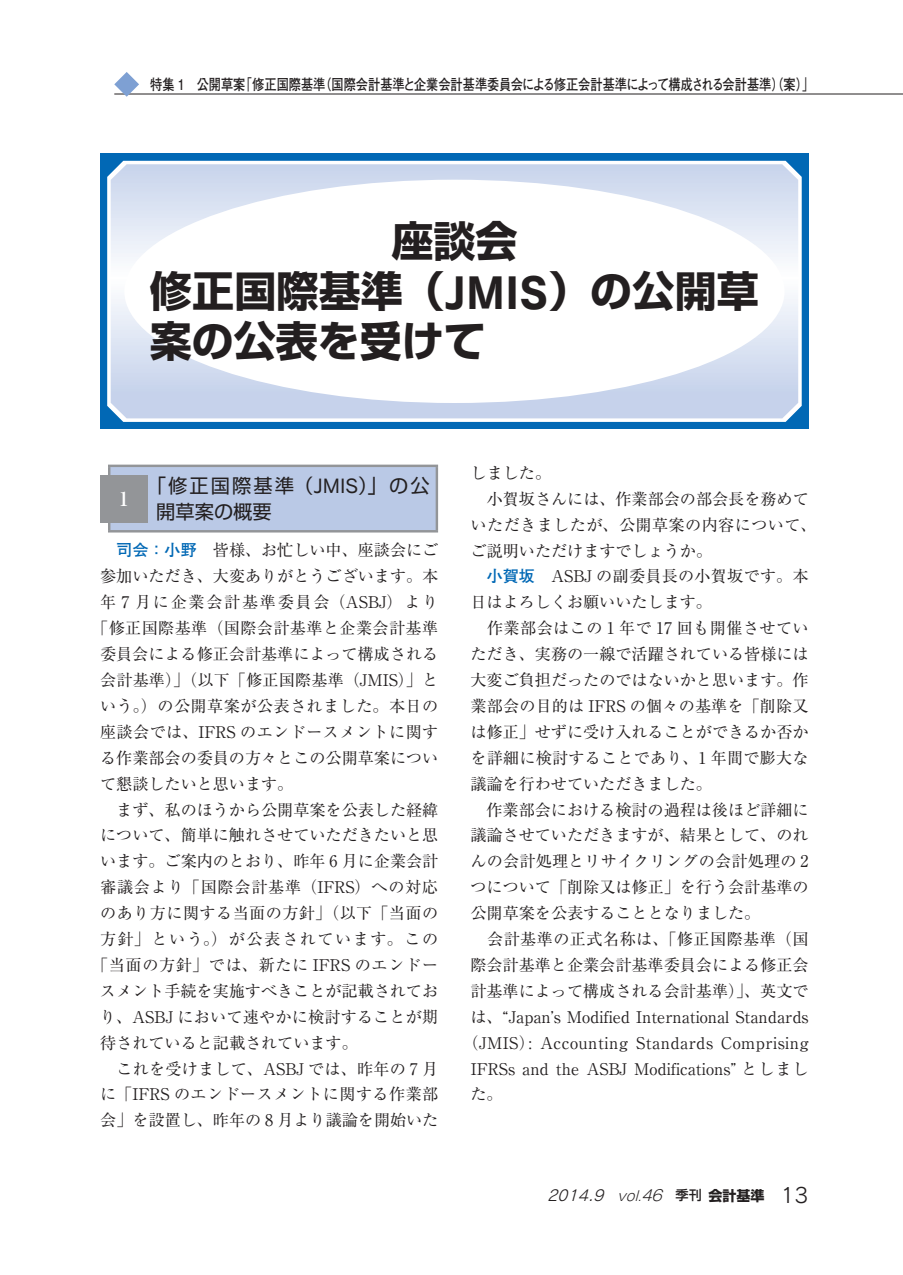
<style>
.page{position:relative;width:903px;height:1275px;background:#fff}
.page>*{position:absolute;margin:0;border:0;box-sizing:border-box;transform-origin:0 0}
.t1{font:700 42px/49.9px "Shin Go Pr 5";color:#231f20}
.t2{font:19.25px/26.2px "Shin Go Pr 5";letter-spacing:.11em;color:#231f20}
.t3{font:700 19.25px "Ryumin Pr 5";color:#fff}
.t4{font:16.1px "Ryumin Pr 5";color:#231f20}
.t5{font:16.1px "Ryumin Pr 5";letter-spacing:.03em;color:#231f20}
.t6{font:16.1px "Ryumin Pr 5";letter-spacing:.025em;color:#231f20}
.t7{font:16.1px "Ryumin Pr 5";letter-spacing:.05em;color:#231f20}
.t8{font:16.1px "Ryumin Pr 5";letter-spacing:.045em;color:#231f20}
.t9{font:16.1px "Ryumin Pr 5";letter-spacing:.11em;color:#231f20}
.t10{font:16.1px "Ryumin Pr 5";letter-spacing:.1em;color:#231f20}
.t11{font:700 14.88px "Futo Go B101 Pr 5";color:#231f20;scale:.82 1}
.t12{font:italic 14.88px "Rodin Pro M";color:#231f20}
.s1{font-family:"Cezanne Pro B";font-weight:400;font-size:44.1px}
.s2{font-family:"Cezanne Pro M";font-size:20.3px}
.s3{font-family:"Futo Go B101 Pr 5";font-weight:700;color:#0168b5}
.s4{font-family:"Century Std";font-weight:300;font-size:17.15px}
.s5{font-family:"Gothic MB101 Pr 5";font-weight:300;font-size:13.65px}
.s6{font-family:"Gothic MB101 Pr 5";font-weight:300}
.s7{font-family:"Shin Go Pr 5";font-weight:500;font-style:normal;font-size:13.12px}
.s8{font-family:"Shin Go Pr 5";font-weight:700;font-style:normal;font-size:14px}
.s9{font-style:normal;font-size:20.47px}
</style>
<div class="page">
<hr style="left:114px;top:94px;width:789px;height:1px;background:#231f20">
<svg style="left:114px;top:72px;width:25px;height:25px"></svg>
<div style="left:109px;top:466px;width:328px;height:65px;background:#bac9e6"></div>
<hr style="left:108px;top:465px;width:330px;height:2px;background:#939598">
<hr style="left:108px;top:467px;width:2px;height:63px;background:#939598">
<hr style="left:436px;top:467px;width:2px;height:63px;background:#939598">
<hr style="left:108px;top:530px;width:330px;height:2px;background:#939598">
<div style="left:100px;top:475px;width:48px;height:47px;background:#939598"></div>
<div style="left:100px;top:154px;width:709px;height:275px;background:#0168b5"></div>
<svg style="left:107px;top:161px;width:695px;height:261px;fill:#fff"></svg>
<svg style="left:111px;top:164px;width:687px;height:254px"></svg>
<div style="left:124px;top:180px;width:660px;height:223px;background:#fff;border-radius:50%"></div>
<p class="t11" style="left:150px;top:72px;width:811px">特集 1　公開草案「修正国際基準（国際会計基準と企業会計基準委員会による修正会計基準によって構成される会計基準（案）」</p>
<p class="t11" style="left:772px;top:72px;width:16px">）</p>
<h1 class="t1" style="left:150px;top:214px;width:610px;text-indent:242px">座談会<br>修正国際基準（<span class="s1">JMIS</span>）の公開草案の公表を受けて</h1>
<p class="t2" style="left:156px;top:470px;width:275px;text-indent:-10px">「修正国際基準（<span class="s2">JMIS</span>）」の公開草案の概要</p>
<p class="t3" style="left:119px;top:483px;width:11px">1</p>
<p class="t4" style="left:100px;top:538px;width:340px"><span class="s3">　司会：小野</span> 皆様、お忙しい中、座談会にご</p>
<p class="t4" style="left:100px;top:564px;width:340px">参加いただき、大変ありがとうございます。本</p>
<p class="t9" style="left:100px;top:590px;width:340px">年 7 月に企業会計基準委員会（ASB<span class="s4">J</span>）より</p>
<p class="t6" style="left:92px;top:615px;width:348px">「修正国際基準（国際会計基準と企業会計基準</p>
<p class="t4" style="left:100px;top:641px;width:340px">委員会による修正会計基準によって構成される</p>
<p class="t4" style="left:100px;top:667px;width:340px">会計基準）」（以下「修正国際基準（<span class="s4">J</span>MIS）」と</p>
<p class="t5" style="left:100px;top:693px;width:339px">いう。）の公開草案が公表されました。本日の</p>
<p class="t5" style="left:100px;top:719px;width:340px">座談会では、IFRS のエンドースメントに関す</p>
<p class="t4" style="left:100px;top:745px;width:340px">る作業部会の委員の方々とこの公開草案につい</p>
<p class="t4" style="left:100px;top:771px;width:195px">て懇談したいと思います。</p>
<p class="t4" style="left:116px;top:797px;width:323px">まず、私のほうから公開草案を公表した経緯</p>
<p class="t4" style="left:100px;top:823px;width:340px">について、簡単に触れさせていただきたいと思</p>
<p class="t4" style="left:100px;top:849px;width:340px">います。ご案内のとおり、昨年 6 月に企業会計</p>
<p class="t7" style="left:100px;top:875px;width:340px">審議会より「国際会計基準（IFRS）への対応</p>
<p class="t5" style="left:100px;top:900px;width:339px">のあり方に関する当面の方針」（以下「当面の</p>
<p class="t10" style="left:100px;top:926px;width:340px">方針」という。）が公表されています。この</p>
<p class="t8" style="left:92px;top:952px;width:348px">「当面の方針」では、新たに IFRS のエンドー</p>
<p class="t4" style="left:100px;top:978px;width:340px">スメント手続を実施すべきことが記載されてお</p>
<p class="t4" style="left:100px;top:1004px;width:340px">り、ASB<span class="s4">J</span> において速やかに検討することが期</p>
<p class="t4" style="left:100px;top:1030px;width:259px">待されていると記載されています。</p>
<p class="t4" style="left:117px;top:1056px;width:323px">これを受けまして、ASB<span class="s4">J</span> では、昨年の 7 月</p>
<p class="t5" style="left:100px;top:1082px;width:340px">に「IFRS のエンドースメントに関する作業部</p>
<p class="t4" style="left:100px;top:1108px;width:340px">会」を設置し、昨年の 8 月より議論を開始いた</p>
<p class="t4" style="left:471px;top:460px;width:82px">しました。</p>
<p class="t4" style="left:487px;top:486px;width:323px">小賀坂さんには、作業部会の部会長を務めて</p>
<p class="t6" style="left:471px;top:512px;width:347px">いただきましたが、公開草案の内容について、</p>
<p class="t4" style="left:471px;top:538px;width:243px">ご説明いただけますでしょうか。</p>
<p class="t4" style="left:471px;top:564px;width:339px"><span class="s3">　小賀坂</span> ASB<span class="s4">J</span> の副委員長の小賀坂です。本</p>
<p class="t4" style="left:470px;top:590px;width:243px">日はよろしくお願いいたします。</p>
<p class="t5" style="left:487px;top:615px;width:323px">作業部会はこの 1 年で 17 回も開催させてい</p>
<p class="t4" style="left:470px;top:641px;width:340px">ただき、実務の一線で活躍されている皆様には</p>
<p class="t4" style="left:470px;top:667px;width:340px">大変ご負担だったのではないかと思います。作</p>
<p class="t4" style="left:470px;top:693px;width:340px">業部会の目的は IFRS の個々の基準を「削除又</p>
<p class="t4" style="left:470px;top:719px;width:340px">は修正」せずに受け入れることができるか否か</p>
<p class="t4" style="left:470px;top:745px;width:340px">を詳細に検討することであり、1 年間で膨大な</p>
<p class="t4" style="left:470px;top:771px;width:243px">議論を行わせていただきました。</p>
<p class="t4" style="left:486px;top:797px;width:323px">作業部会における検討の過程は後ほど詳細に</p>
<p class="t4" style="left:470px;top:823px;width:340px">議論させていただきますが、結果として、のれ</p>
<p class="t4" style="left:470px;top:849px;width:340px">んの会計処理とリサイクリングの会計処理の 2</p>
<p class="t4" style="left:470px;top:875px;width:340px">つについて「削除又は修正」を行う会計基準の</p>
<p class="t4" style="left:470px;top:900px;width:291px">公開草案を公表することとなりました。</p>
<p class="t5" style="left:487px;top:926px;width:323px">会計基準の正式名称は、「修正国際基準（国</p>
<p class="t4" style="left:470px;top:952px;width:340px">際会計基準と企業会計基準委員会による修正会</p>
<p class="t4" style="left:470px;top:978px;width:340px">計基準によって構成される会計基準）」、英文で</p>
<p class="t4" style="left:470px;top:1004px;width:340px">は、“<span class="s4">J</span>apanʼs Modified International Standards</p>
<p class="t5" style="left:462px;top:1030px;width:348px">（<span class="s4">J</span>MIS）: Accounting Standards Comprising</p>
<p class="t4" style="left:471px;top:1056px;width:339px">IFRSs and the ASB<span class="s4">J</span> Modifications” としまし</p>
<p class="t4" style="left:470px;top:1082px;width:34px">た。</p>
<p class="t12" style="left:547px;top:1186px;width:263px">2014.9 <span class="s5">vol.</span><span class="s6">46</span> <span class="s7">季刊</span><span class="s8">会計基準</span> <span class="s9">1 3</span></p>
</div>
